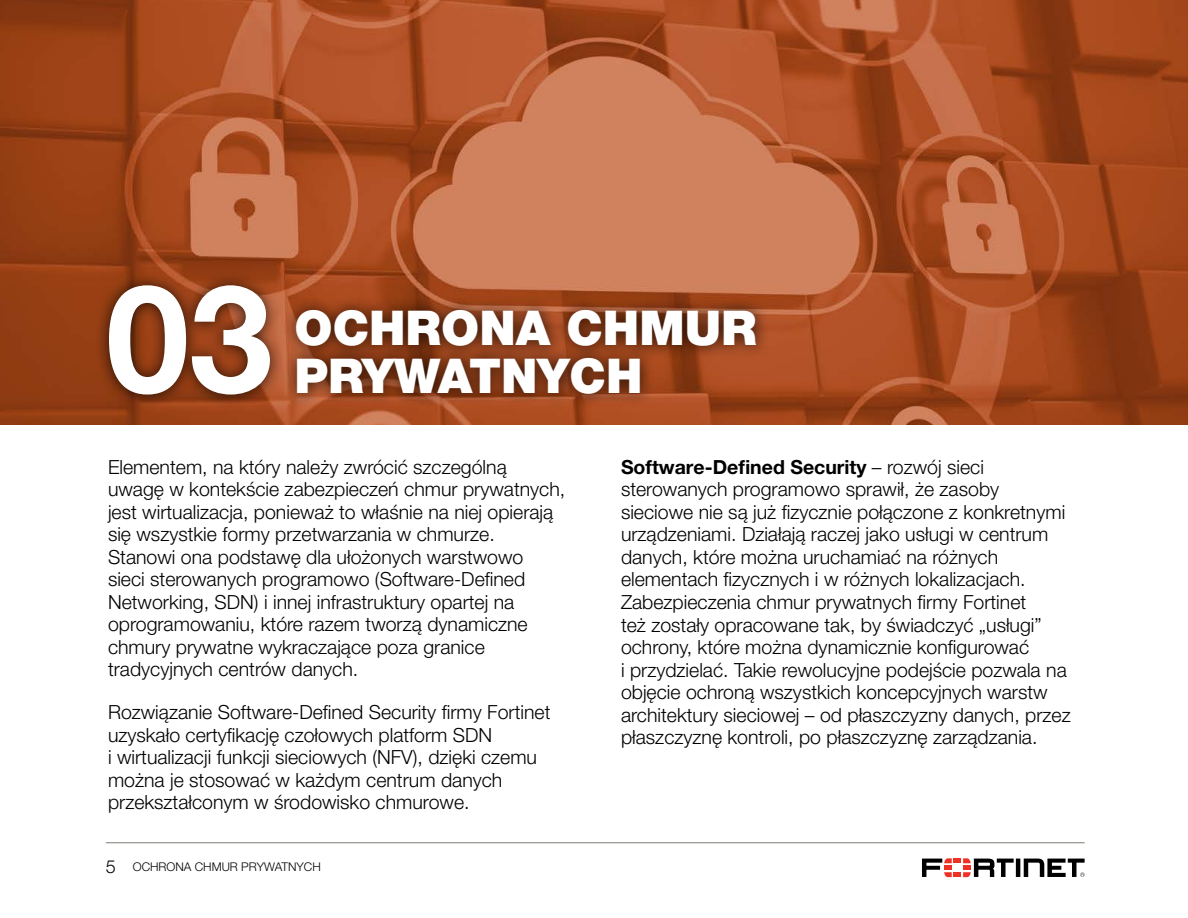
<style>
.page{position:relative;width:1188px;height:918px;background:#fff}
.page>*{position:absolute;margin:0;border:0;box-sizing:border-box;transform-origin:0 0}
.t1{font:700 150px "Helvetica Neue LT Pro";color:#fff}
.t2{font:900 48px/48px "Helvetica Neue LT Pro";color:#fff}
.t3{font:300 19.5px/22.5px "Helvetica Neue LT Pro";color:#000}
.t4{font:300 12px "Helvetica Neue LT Pro";color:#000}
.s1{font-size:18px}
.s2{font-weight:700}
</style>
<div class="page">
<img style="left:0;top:0;width:1188px;height:424px">
<div style="left:95px;top:271px;width:189px;height:138px;background:#000;opacity:.75"></div>
<div style="left:282px;top:296px;width:488px;height:112px;background:#000;opacity:.75"></div>
<svg style="left:922px;top:858px;width:163px;height:19px"></svg>
<hr style="left:106px;top:842px;width:979px;height:1px;background:#7c7e74">
<h1 class="t1" style="left:106px;top:246px;width:168px">03</h1>
<h2 class="t2" style="left:295px;top:304px;width:464px">OCHRONA CHMUR<br>PRYWATNYCH</h2>
<p class="t3" style="left:108px;top:455px;width:459px">Elementem, na który należy zwrócić szczególną uwagę w kontekście zabezpieczeń chmur prywatnych, jest wirtualizacja, ponieważ to właśnie na niej opierają się wszystkie formy przetwarzania w chmurze.<br>Stanowi ona podstawę dla ułożonych warstwowo<br>sieci sterowanych programowo (Software-Defined Networking, SDN) i innej infrastruktury opartej na oprogramowaniu, które razem tworzą dynamiczne chmury prywatne wykraczające poza granice tradycyjnych centrów danych.</p>
<p class="t3" style="left:108px;top:701px;width:444px">Rozwiązanie Software-Defined Security firmy Fortinet uzyskało certyfikację czołowych platform SDN<br>i wirtualizacji funkcji sieciowych (NFV), dzięki czemu można je stosować w każdym centrum danych przekształconym w środowisko chmurowe.</p>
<p class="t4" style="left:106px;top:860px;width:216px"><span class="s1">5</span> OCHRONA CHMUR PRYWATNYCH</p>
<p class="t3" style="left:621px;top:455px;width:451px"><span class="s2">Software-Defined Security</span> – rozwój sieci sterowanych programowo sprawił, że zasoby sieciowe nie są już fizycznie połączone z konkretnymi urządzeniami. Działają raczej jako usługi w centrum danych, które można uruchamiać na różnych elementach fizycznych i w różnych lokalizacjach.<br>Zabezpieczenia chmur prywatnych firmy Fortinet<br>też zostały opracowane tak, by świadczyć „usługi” ochrony, które można dynamicznie konfigurować<br>i przydzielać. Takie rewolucyjne podejście pozwala na objęcie ochroną wszystkich koncepcyjnych warstw architektury sieciowej – od płaszczyzny danych, przez płaszczyznę kontroli, po płaszczyznę zarządzania.</p>
</div>
